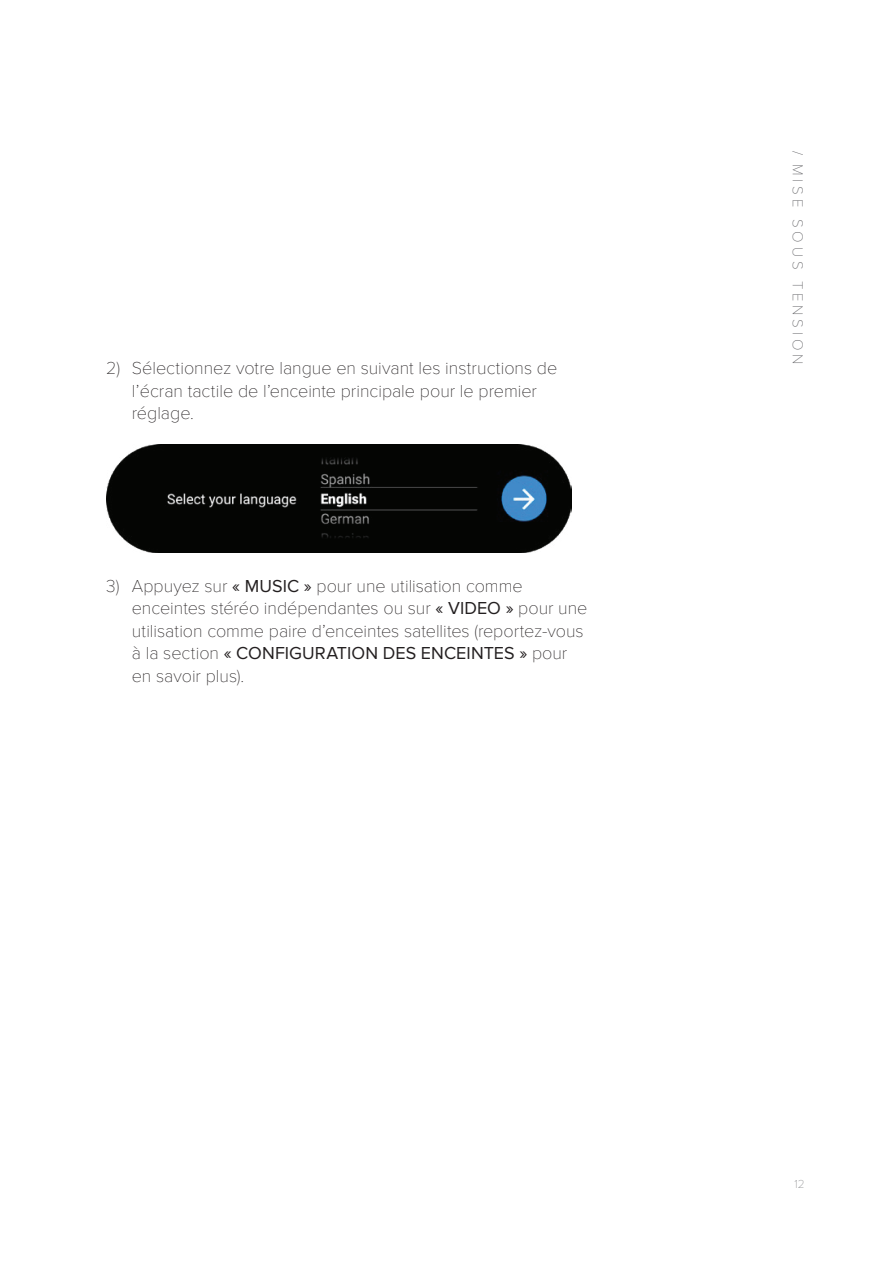
<style>
.page{position:relative;width:893px;height:1263px;background:#fff}
.page>*{position:absolute;margin:0;border:0;box-sizing:border-box;transform-origin:0 0}
.t1{font:100 18px/22.5px "Proxima Nova T";color:#231f20}
.t2{font:18px "Proxima Nova";letter-spacing:.005em;color:#231f20}
.t3{font:100 15px "Proxima Nova T";letter-spacing:.265em;color:#636366}
.t4{font:100 12px "Proxima Nova T";color:#808285}
.s1{font-family:"Proxima Nova";font-weight:400}
.s2{font-family:"Proxima Nova T";font-weight:100}
</style>
<div class="page">
<img style="left:106px;top:444px;width:465px;height:108px">
<p class="t1" style="left:132px;top:357px;width:427px;text-indent:-26px">2) Sélectionnez votre langue en suivant les instructions de l’écran tactile de l’enceinte principale pour le premier réglage.</p>
<p class="t1" style="left:132px;top:575px;width:457px;text-indent:-26px">3) Appuyez sur <span class="s1">« MUSIC »</span> pour une utilisation comme enceintes stéréo indépendantes ou sur <span class="s1">« VIDEO »</span> pour une utilisation comme paire d’enceintes satellites (reportez-vous</p>
<p class="t2" style="left:132px;top:643px;width:437px"><span class="s2">à la section</span> « CONFIGURATION DES ENCEINTES » <span class="s2">pour</span></p>
<p class="t1" style="left:132px;top:665px;width:114px">en savoir plus).</p>
<p class="t3" style="left:806px;top:151px;width:215px;rotate:90deg">/ MISE SOUS TENSION</p>
<p class="t4" style="left:794px;top:1177px;width:12px">12</p>
</div>
